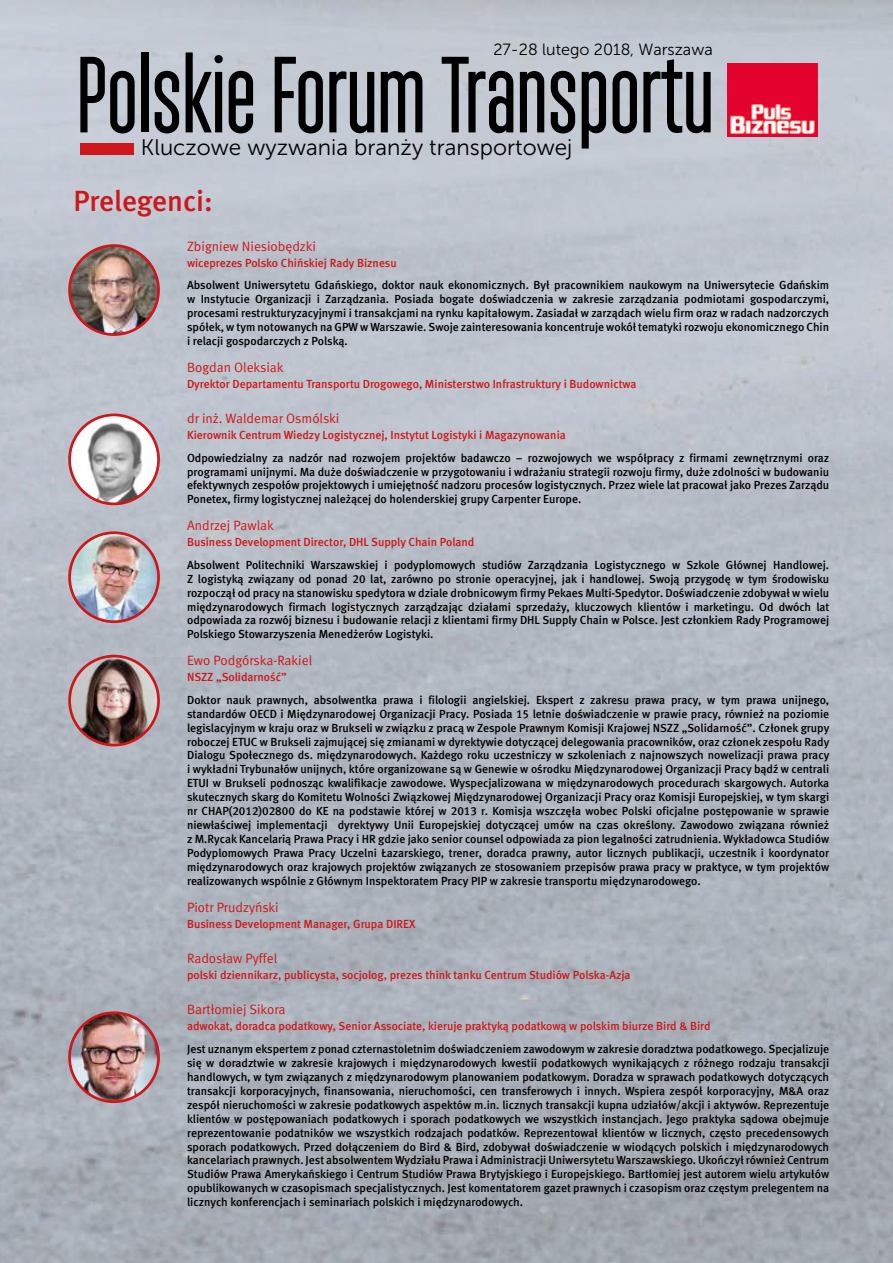
<style>
.page{position:relative;width:893px;height:1263px;background:#fff}
.page>*{position:absolute;margin:0;border:0;box-sizing:border-box;transform-origin:0 0}
.t1{font:500 108px "Monopol";color:#000}
.t2{font:29.25px "Meta Medium CE";letter-spacing:-.005em;color:#cd171a}
.t3{font:22.5px "Museo Sans 300";color:#000}
.t4{font:16.2px "Museo Sans 300";color:#000}
.t5{font:13.5px "Meta Normal CE";color:#cd171a}
.t6{font:11.7px/14px "Meta Medium CELF";color:#000;text-align:justify}
.t7{font:11.7px "Meta Medium CELF";color:#cd171a}
</style>
<div class="page">
<div style="left:0;top:0;width:893px;height:1263px;background:linear-gradient(to bottom,#c6ccd5,#a3a9b1)"></div>
<div style="left:80px;top:143px;width:53px;height:12px;background:#cd171a"></div>
<img style="left:728px;top:63px;width:89px;height:73px">
<img style="left:70px;top:246px;width:89px;height:89px;border-radius:44px">
<div style="left:68px;top:244px;width:92px;height:92px;border:3px solid #cd171a;border-radius:50%"></div>
<img style="left:70px;top:415px;width:89px;height:89px;border-radius:44px">
<div style="left:68px;top:414px;width:92px;height:91px;border:3px solid #cd171a;border-radius:50%"></div>
<img style="left:70px;top:533px;width:89px;height:89px;border-radius:44px">
<div style="left:68px;top:531px;width:92px;height:92px;border:3px solid #cd171a;border-radius:50%"></div>
<img style="left:70px;top:656px;width:89px;height:89px;border-radius:44px">
<div style="left:68px;top:655px;width:92px;height:91px;border:3px solid #cd171a;border-radius:50%"></div>
<img style="left:70px;top:1013px;width:89px;height:89px;border-radius:44px">
<div style="left:68px;top:1011px;width:92px;height:92px;border:3px solid #cd171a;border-radius:50%"></div>
<h3 class="t4" style="left:493px;top:40px;width:221px">27-28 lutego 2018, Warszawa</h3>
<h1 class="t1" style="left:77px;top:38px;width:638px">Polskie Forum Transportu</h1>
<h3 class="t3" style="left:141px;top:135px;width:433px">Kluczowe wyzwania branży transportowej</h3>
<h2 class="t2" style="left:73px;top:182px;width:141px">Prelegenci:</h2>
<p class="t5" style="left:187px;top:238px;width:130px">Zbigniew Niesiobędzki</p>
<p class="t7" style="left:187px;top:255px;width:211px">wiceprezes Polsko Chińskiej Rady Biznesu</p>
<p class="t6" style="left:187px;top:278px;width:644px">Absolwent Uniwersytetu Gdańskiego, doktor nauk ekonomicznych. Był pracownikiem naukowym na Uniwersytecie Gdańskim w Instytucie Organizacji i Zarządzania. Posiada bogate doświadczenia w zakresie zarządzania podmiotami gospodarczymi, procesami restrukturyzacyjnymi i transakcjami na rynku kapitałowym. Zasiadał w zarządach wielu firm oraz w radach nadzorczych spółek, w tym notowanych na GPW w Warszawie. Swoje zainteresowania koncentruje wokół tematyki rozwoju ekonomicznego Chin i relacji gospodarczych z Polską.</p>
<p class="t5" style="left:187px;top:359px;width:98px">Bogdan Oleksiak</p>
<p class="t7" style="left:187px;top:377px;width:451px">Dyrektor Departamentu Transportu Drogowego, Ministerstwo Infrastruktury i Budownictwa</p>
<p class="t5" style="left:187px;top:410px;width:154px">dr inż. Waldemar Osmólski</p>
<p class="t7" style="left:187px;top:428px;width:380px">Kierownik Centrum Wiedzy Logistycznej, Instytut Logistyki i Magazynowania</p>
<p class="t6" style="left:187px;top:451px;width:644px">Odpowiedzialny za nadzór nad rozwojem projektów badawczo – rozwojowych we współpracy z firmami zewnętrznymi oraz programami unijnymi. Ma duże doświadczenie w przygotowaniu i wdrażaniu strategii rozwoju firmy, duże zdolności w budowaniu efektywnych zespołów projektowych i umiejętność nadzoru procesów logistycznych. Przez wiele lat pracował jako Prezes Zarządu Ponetex, firmy logistycznej należącej do holenderskiej grupy Carpenter Europe.</p>
<p class="t5" style="left:187px;top:517px;width:88px">Andrzej Pawlak</p>
<p class="t7" style="left:187px;top:535px;width:289px">Business Development Director, DHL Supply Chain Poland</p>
<p class="t6" style="left:187px;top:558px;width:644px">Absolwent Politechniki Warszawskiej i podyplomowych studiów Zarządzania Logistycznego w Szkole Głównej Handlowej.<br>Z logistyką związany od ponad 20 lat, zarówno po stronie operacyjnej, jak i handlowej. Swoją przygodę w tym środowisku rozpoczął od pracy na stanowisku spedytora w dziale drobnicowym firmy Pekaes Multi-Spedytor. Doświadczenie zdobywał w wielu międzynarodowych firmach logistycznych zarządzając działami sprzedaży, kluczowych klientów i marketingu. Od dwóch lat odpowiada za rozwój biznesu i budowanie relacji z klientami firmy DHL Supply Chain w Polsce. Jest członkiem Rady Programowej Polskiego Stowarzyszenia Menedżerów Logistyki.</p>
<p class="t5" style="left:187px;top:652px;width:127px">Ewo Podgórska-Rakiel</p>
<p class="t7" style="left:187px;top:670px;width:101px">NSZZ „Solidarność”</p>
<p class="t6" style="left:187px;top:693px;width:644px">Doktor nauk prawnych, absolwentka prawa i filologii angielskiej. Ekspert z zakresu prawa pracy, w tym prawa unijnego, standardów OECD i Międzynarodowej Organizacji Pracy. Posiada 15 letnie doświadczenie w prawie pracy, również na poziomie legislacyjnym w kraju oraz w Brukseli w związku z pracą w Zespole Prawnym Komisji Krajowej NSZZ „Solidarność”. Członek grupy roboczej ETUC w Brukseli zajmującej się zmianami w dyrektywie dotyczącej delegowania pracowników, oraz członek zespołu Rady Dialogu Społecznego ds. międzynarodowych. Każdego roku uczestniczy w szkoleniach z najnowszych nowelizacji prawa pracy i wykładni Trybunałów unijnych, które organizowane są w Genewie w ośrodku Międzynarodowej Organizacji Pracy bądź w centrali ETUI w Brukseli podnosząc kwalifikacje zawodowe. Wyspecjalizowana w międzynarodowych procedurach skargowych. Autorka skutecznych skarg do Komitetu Wolności Związkowej Międzynarodowej Organizacji Pracy oraz Komisji Europejskiej, w tym skargi nr CHAP(2012)02800 do KE na podstawie której w 2013 r. Komisja wszczęła wobec Polski oficjalne postępowanie w sprawie niewłaściwej implementacji dyrektywy Unii Europejskiej dotyczącej umów na czas określony. Zawodowo związana również z M.Rycak Kancelarią Prawa Pracy i HR gdzie jako senior counsel odpowiada za pion legalności zatrudnienia. Wykładowca Studiów Podyplomowych Prawa Pracy Uczelni Łazarskiego, trener, doradca prawny, autor licznych publikacji, uczestnik i koordynator międzynarodowych oraz krajowych projektów związanych ze stosowaniem przepisów prawa pracy w praktyce, w tym projektów realizowanych wspólnie z Głównym Inspektoratem Pracy PIP w zakresie transportu międzynarodowego.</p>
<p class="t5" style="left:187px;top:899px;width:93px">Piotr Prudzyński</p>
<p class="t7" style="left:187px;top:916px;width:230px">Business Development Manager, Grupa DIREX</p>
<p class="t5" style="left:187px;top:950px;width:92px">Radosław Pyffel</p>
<p class="t7" style="left:187px;top:968px;width:445px">polski dziennikarz, publicysta, socjolog, prezes think tanku Centrum Studiów Polska-Azja</p>
<p class="t5" style="left:187px;top:1001px;width:100px">Bartłomiej Sikora</p>
<p class="t7" style="left:187px;top:1019px;width:525px">adwokat, doradca podatkowy, Senior Associate, kieruje praktyką podatkową w polskim biurze Bird &amp; Bird</p>
<p class="t6" style="left:187px;top:1042px;width:644px">Jest uznanym ekspertem z ponad czternastoletnim doświadczeniem zawodowym w zakresie doradztwa podatkowego. Specjalizuje się w doradztwie w zakresie krajowych i międzynarodowych kwestii podatkowych wynikających z różnego rodzaju transakcji handlowych, w tym związanych z międzynarodowym planowaniem podatkowym. Doradza w sprawach podatkowych dotyczących transakcji korporacyjnych, finansowania, nieruchomości, cen transferowych i innych. Wspiera zespół korporacyjny, M&amp;A oraz zespół nieruchomości w zakresie podatkowych aspektów m.in. licznych transakcji kupna udziałów/akcji i aktywów. Reprezentuje klientów w postępowaniach podatkowych i sporach podatkowych we wszystkich instancjach. Jego praktyka sądowa obejmuje reprezentowanie podatników we wszystkich rodzajach podatków. Reprezentował klientów w licznych, często precedensowych sporach podatkowych. Przed dołączeniem do Bird &amp; Bird, zdobywał doświadczenie w wiodących polskich i międzynarodowych kancelariach prawnych. Jest absolwentem Wydziału Prawa i Administracji Uniwersytetu Warszawskiego. Ukończył również Centrum Studiów Prawa Amerykańskiego i Centrum Studiów Prawa Brytyjskiego i Europejskiego. Bartłomiej jest autorem wielu artykułów opublikowanych w czasopismach specjalistycznych. Jest komentatorem gazet prawnych i czasopism oraz częstym prelegentem na licznych konferencjach i seminariach polskich i międzynarodowych.</p>
</div>
